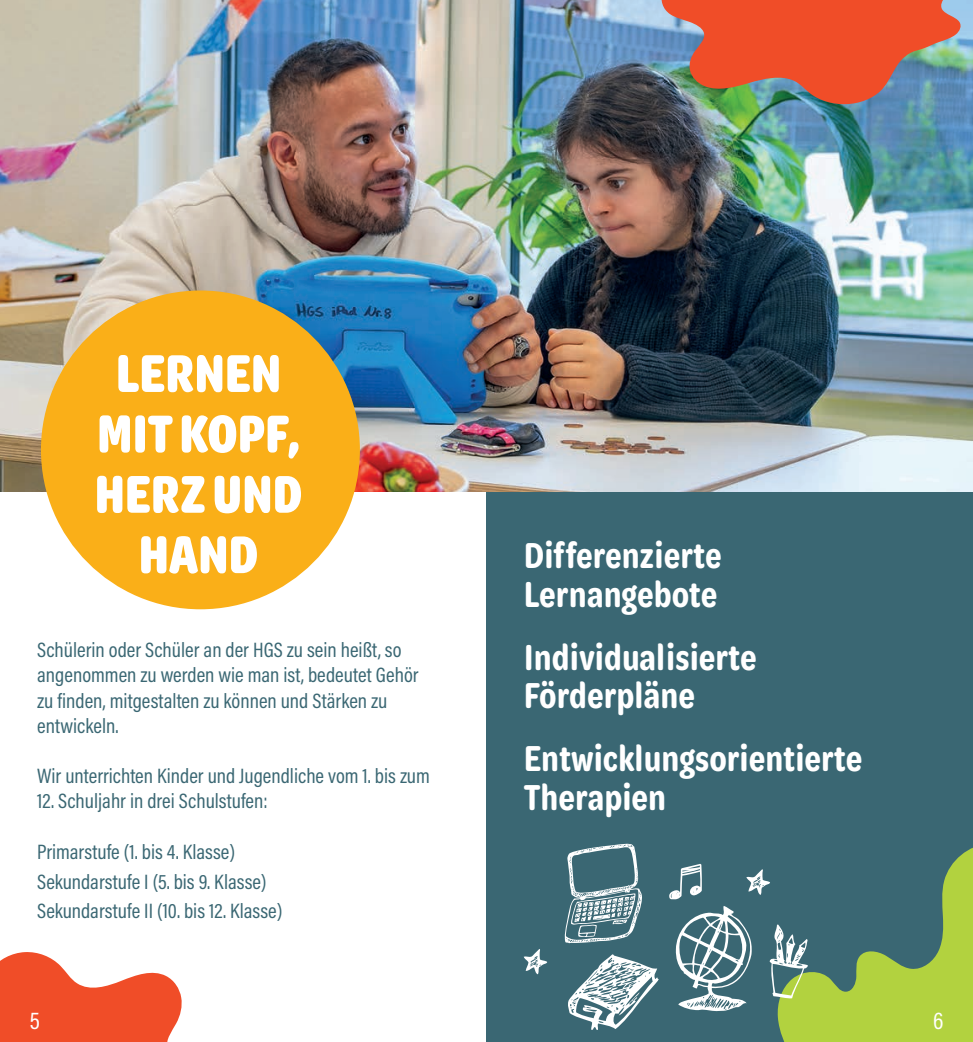
<style>
.page{position:relative;width:973px;height:1042px;background:#fff}
.page>*{position:absolute;margin:0;border:0;box-sizing:border-box;transform-origin:0 0}
.t1{font:700 56.7px/60.4px "Omnes Narrow";color:#fff;text-align:center}
.t2{font:600 38.5px/38.5px "Omnes Narrow";color:#fff}
.t3{font:24.5px "Acumin Variable Concept";color:#fff}
.t4{font:21px/25.2px "Acumin Variable Concept";color:#3a6773}
</style>
<div class="page">
<svg style="left:0;top:952px;width:182px;height:90px"></svg>
<div style="left:486px;top:491px;width:486px;height:551px;background:#3a6773"></div>
<img style="left:0;top:0;width:972px;height:491px">
<div style="left:41px;top:290px;width:319px;height:319px;background:#faaf18;border-radius:50%"></div>
<svg style="left:523px;top:949px;width:24px;height:25px"></svg>
<svg style="left:568px;top:954px;width:90px;height:76px"></svg>
<svg style="left:669px;top:848px;width:303px;height:194px"></svg>
<img style="left:660px;top:0;width:301px;height:105px">
<svg style="left:564px;top:844px;width:78px;height:99px"></svg>
<h1 class="t1" style="left:95px;top:340px;width:209px">LERNEN<br>MIT KOPF,<br>HERZ UND<br>HAND</h1>
<p class="t4" style="left:37px;top:636px;width:383px">Schülerin oder Schüler an der HGS zu sein heißt, so angenommen zu werden wie man ist, bedeutet Gehör zu finden, mitgestalten zu können und Stärken zu entwickeln.</p>
<p class="t4" style="left:37px;top:762px;width:394px">Wir unterrichten Kinder und Jugendliche vom 1. bis zum</p>
<p class="t4" style="left:37px;top:787px;width:232px">12. Schuljahr in drei Schulstufen:</p>
<p class="t4" style="left:37px;top:836px;width:247px;line-height:29.8px">Primarstufe (1. bis 4. Klasse)<br>Sekundarstufe I (5. bis 9. Klasse)<br>Sekundarstufe II (10. bis 12. Klasse)</p>
<h2 class="t2" style="left:523px;top:534px;width:199px">Differenzierte<br>Lernangebote</h2>
<h2 class="t2" style="left:523px;top:636px;width:234px">Individualisierte<br>Förderpläne</h2>
<h2 class="t2" style="left:523px;top:737px;width:340px">Entwicklungsorientierte<br>Therapien</h2>
<p class="t3" style="left:30px;top:1003px;width:12px">5</p>
<p class="t3" style="left:932px;top:1003px;width:12px">6</p>
</div>
